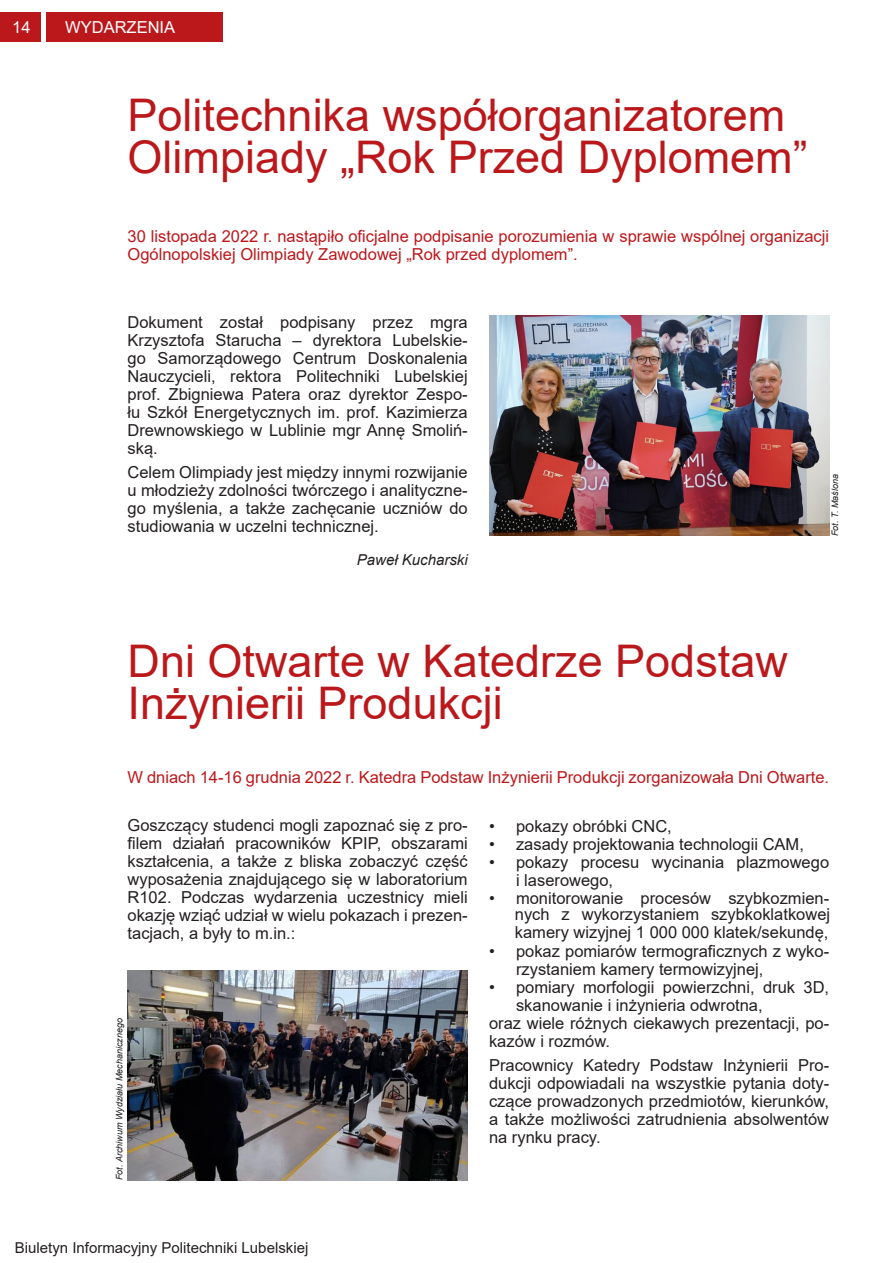
<style>
.page{position:relative;width:893px;height:1263px;background:#fff}
.page>*{position:absolute;margin:0;border:0;box-sizing:border-box;transform-origin:0 0}
.t1{font:45px/42px "Arial";color:#bb181c}
.t2{font:16.5px/18px "Arial";color:#231f20}
.t3{font:16.5px/18px "Arial";color:#bb181c}
.t4{font:16.5px "Arial";color:#fff}
.t5{font:15px "Arial";color:#231f20}
.t6{font:italic 15px "Arial";color:#231f20}
.t7{font:italic 9px "Arial";color:#231f20}
</style>
<div class="page">
<img style="left:489px;top:316px;width:340px;height:220px">
<img style="left:128px;top:971px;width:340px;height:209px">
<div style="left:0;top:13px;width:222px;height:29px;background:#bb181c"></div>
<hr style="left:42px;top:11px;width:4px;height:33px;background:#fff">
<p class="t4" style="left:12px;top:16px;width:20px">14</p>
<p class="t4" style="left:65px;top:16px;width:112px">WYDARZENIA</p>
<p class="t1" style="left:128px;top:93px;width:682px">Politechnika współorganizatorem<br>Olimpiady „Rok Przed Dyplomem”</p>
<p class="t3" style="left:128px;top:227px;width:703px">30 listopada 2022 r. nastąpiło oficjalne podpisanie porozumienia w sprawie wspólnej organizacji<br>Ogólnopolskiej Olimpiady Zawodowej „Rok przed dyplomem”.</p>
<p class="t2" style="left:128px;top:313px;width:342px;text-align:justify">Dokument został podpisany przez mgra Krzysztofa Starucha – dyrektora Lubelskie&shy;go Samorządowego Centrum Doskonalenia Nauczycieli, rektora Politechniki Lubelskiej prof. Zbigniewa Patera oraz dyrektor Zespo&shy;łu Szkół Energetycznych im. prof. Kazimierza Drewnowskiego w Lublinie mgr Annę Smoliń&shy;ską.</p>
<p class="t2" style="left:128px;top:463px;width:342px;text-align:justify">Celem Olimpiady jest między innymi rozwijanie u młodzieży zdolności twórczego i analityczne&shy;go myślenia, a także zachęcanie uczniów do studiowania w uczelni technicznej.</p>
<p class="t6" style="left:357px;top:550px;width:112px">Paweł Kucharski</p>
<p class="t1" style="left:128px;top:640px;width:662px">Dni Otwarte w Katedrze Podstaw<br>Inżynierii Produkcji</p>
<p class="t7" style="left:829px;top:536px;width:63px;rotate:-90deg">Fot. T. Maślona</p>
<p class="t3" style="left:128px;top:768px;width:703px">W dniach 14-16 grudnia 2022 r. Katedra Podstaw Inżynierii Produkcji zorganizowała Dni Otwarte.</p>
<p class="t2" style="left:128px;top:816px;width:342px;text-align:justify">Goszczący studenci mogli zapoznać się z pro&shy;filem działań pracowników KPIP, obszarami kształcenia, a także z bliska zobaczyć część wyposażenia znajdującego się w laboratorium R102. Podczas wydarzenia uczestnicy mieli okazję wziąć udział w wielu pokazach i prezen&shy;tacjach, a były to m.in.:</p>
<p class="t2" style="left:489px;top:817px;width:184px">• pokazy obróbki CNC,</p>
<p class="t2" style="left:489px;top:835px;width:316px">• zasady projektowania technologii CAM,</p>
<p class="t2" style="left:516px;top:853px;width:315px;text-indent:-27px">• pokazy procesu wycinania plazmowego i laserowego,</p>
<p class="t2" style="left:489px;top:889px;width:342px">• monitorowanie procesów szybkozmien-</p>
<p class="t2" style="left:515px;top:905px;width:317px">nych z wykorzystaniem szybkoklatkowej kamery wizyjnej 1 000 000 klatek/sekundę,</p>
<p class="t2" style="left:516px;top:942px;width:315px;text-indent:-27px">• pokaz pomiarów termograficznych z wyko&shy;rzystaniem kamery termowizyjnej,</p>
<p class="t2" style="left:516px;top:978px;width:315px;text-indent:-27px">• pomiary morfologii powierzchni, druk 3D, skanowanie i inżynieria odwrotna,</p>
<p class="t2" style="left:489px;top:1014px;width:342px">oraz wiele różnych ciekawych prezentacji, po&shy;kazów i rozmów.</p>
<p class="t2" style="left:489px;top:1056px;width:342px;text-align:justify">Pracownicy Katedry Podstaw Inżynierii Pro&shy;dukcji odpowiadali na wszystkie pytania doty&shy;czące prowadzonych przedmiotów, kierunków, a także możliwości zatrudnienia absolwentów na rynku pracy.</p>
<p class="t7" style="left:114px;top:1180px;width:163px;rotate:-90deg">Fot. Archiwum Wydziału Mechanicznego</p>
<p class="t5" style="left:15px;top:1238px;width:295px">Biuletyn Informacyjny Politechniki Lubelskiej</p>
</div>
